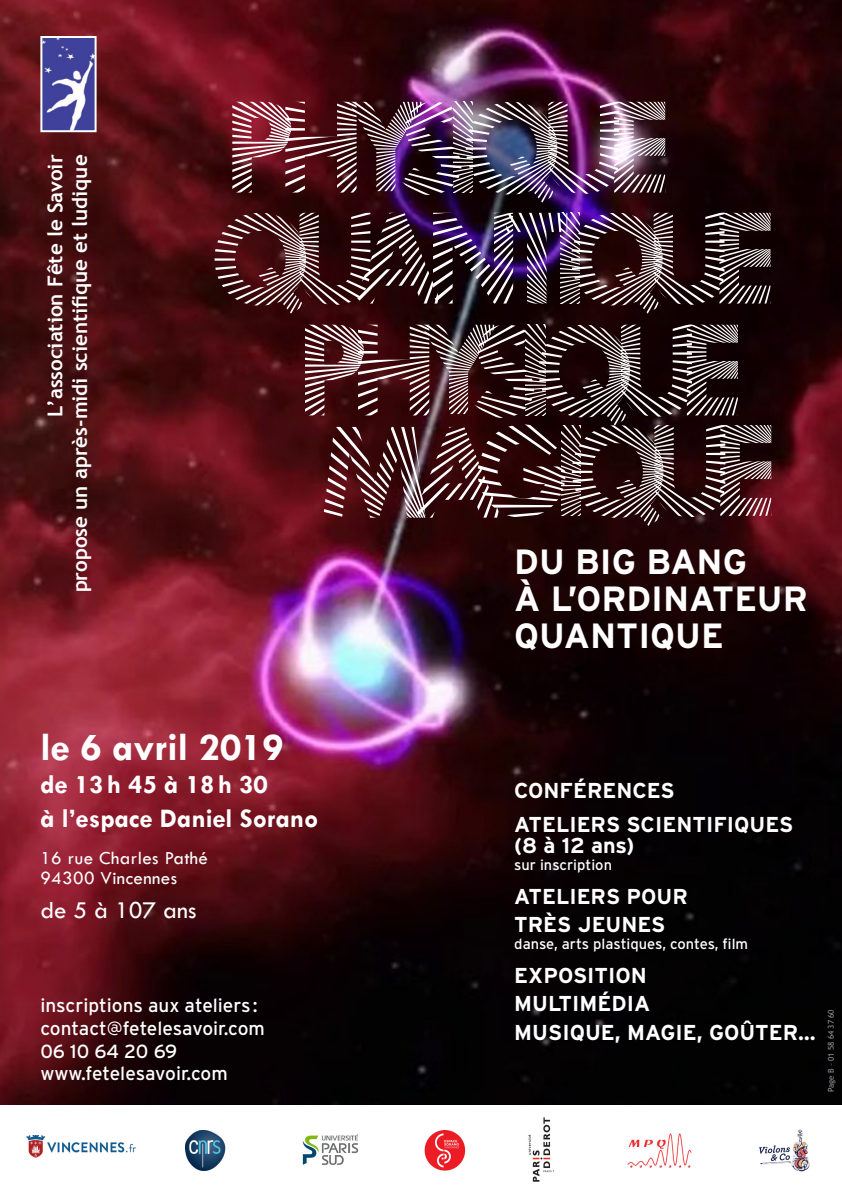
<style>
.page{position:relative;width:842px;height:1191px;background:#fff}
.page>*{position:absolute;margin:0;border:0;box-sizing:border-box;transform-origin:0 0}
.t1{font:700 40px "Tw Cen";color:#fff}
.t2{font:700 35px/37px "Interstate";color:#fff}
.t3{font:700 27px/33.4px "Tw Cen";color:#fff}
.t4{font:25px "Tw Cen";color:#fff}
.t5{font:700 21.5px/28.3px "Interstate";color:#fff}
.t6{font:700 20.5px/24.6px "Trebuchet MS";color:#fff;text-align:right}
.t7{font:19.1px/19.3px "Tw Cen";letter-spacing:.02em;color:#fff}
.t8{font:19px/22.8px "Interstate";color:#fff}
.t9{font:14.7px "Interstate";color:#fff}
.t10{font:8px "Trebuchet MS";color:#939598}
</style>
<div class="page">
<img style="left:0;top:0;width:842px;height:1104px">
<img style="left:186px;top:1130px;width:40px;height:40px">
<img style="left:424px;top:1130px;width:42px;height:40px">
<img style="left:528px;top:1117px;width:26px;height:65px">
<img style="left:43px;top:39px;width:51px;height:90px">
<div style="left:40px;top:36px;width:57px;height:96px;border:2px solid #fff"></div>
<img style="left:628px;top:1133px;width:64px;height:34px">
<img style="left:26px;top:1135px;width:110px;height:23px">
<img style="left:759px;top:1129px;width:50px;height:43px">
<img style="left:302px;top:1134px;width:57px;height:31px">
<img style="left:412px;top:45px;width:183px;height:225px;border-radius:50%">
<img style="left:232px;top:102px;width:433px;height:101px">
<svg style="left:305px;top:325px;width:466px;height:201px;background:#4f3234"></svg>
<img style="left:215px;top:213px;width:555px;height:101px">
<p class="t6" style="left:43px;top:592px;width:439px;rotate:-90deg">L’association Fête le Savoir<br>propose un après-midi scientifique et ludique</p>
<h1 class="t1" style="left:40px;top:725px;width:245px">le 6 avril 2019</h1>
<p class="t3" style="left:40px;top:768px;width:280px">de 13h 45 à 18h 30<br>à l’espace Daniel Sorano</p>
<p class="t7" style="left:40px;top:848px;width:169px">16 rue Charles Pathé<br>94300 Vincennes</p>
<p class="t4" style="left:40px;top:896px;width:157px">de 5 à 107 ans</p>
<p class="t8" style="left:40px;top:993px;width:226px">inscriptions aux ateliers : contact@fetelesavoir.com<br>06 10 64 20 69 www.fetelesavoir.com</p>
<h2 class="t2" style="left:514px;top:543px;width:295px">DU BIG BANG<br>À L’ORDINATEUR<br>QUANTIQUE</h2>
<p class="t5" style="left:514px;top:773px;width:280px;line-height:34px">CONFÉRENCES<br>ATELIERS SCIENTIFIQUES</p>
<p class="t5" style="left:514px;top:830px;width:122px">(8 à 12 ans)</p>
<p class="t9" style="left:514px;top:856px;width:99px">sur inscription</p>
<p class="t5" style="left:514px;top:881px;width:175px">ATELIERS POUR<br>TRÈS JEUNES</p>
<p class="t9" style="left:514px;top:935px;width:235px">danse, arts plastiques, contes, film</p>
<p class="t5" style="left:514px;top:961px;width:303px">EXPOSITION<br>MULTIMÉDIA<br>MUSIQUE, MAGIE, GOÛTER…</p>
<p class="t10" style="left:826px;top:1092px;width:84px;rotate:-90deg">Page B – 01 58 64 37 60</p>
</div>
